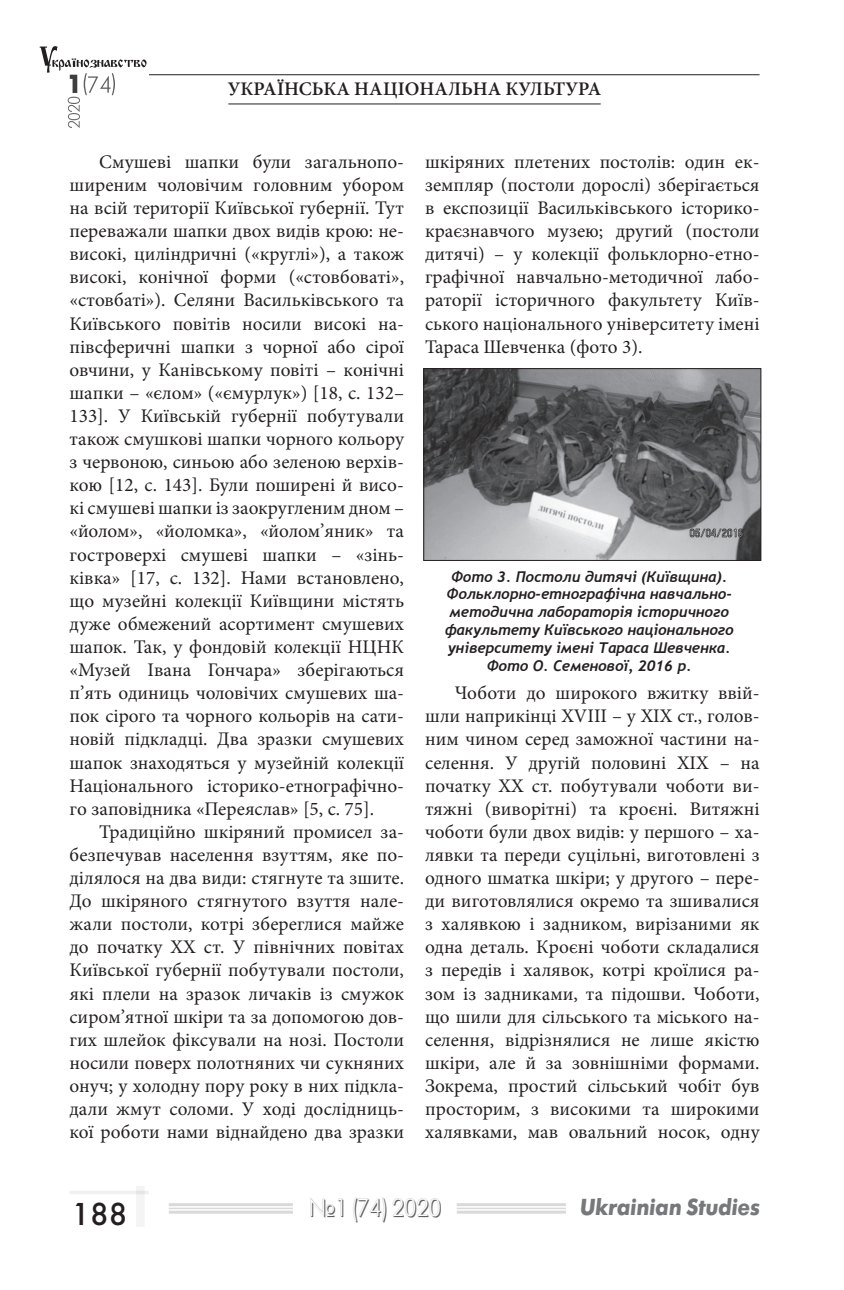
<style>
.page{position:relative;width:844px;height:1290px;background:#fff}
.page>*{position:absolute;margin:0;border:0;box-sizing:border-box;transform-origin:0 0}
.t1{font:31.5px "Futura Futuris";color:#231f20}
.t2{font:24.5px "Futura Futuris Shadow";color:#5f5f62;scale:.93 1}
.t3{font:italic 700 23.1px "Futura Futuris";color:#76787b;scale:.91 1}
.t4{font:19.25px/23.1px "Minion Pro";color:#231f20;text-align:justify}
.t5{font:600 19.25px "Minion Pro";color:#231f20}
.t6{font:italic 700 14.88px/17.8px "Trebuchet";color:#231f20;text-align:center}
</style>
<div class="page">
<hr style="left:67px;top:74px;width:692px;height:1px;background:#231f20">
<div style="left:27px;top:27px;width:122px;height:118px;background:#fff"></div>
<svg style="left:40px;top:46px;width:106px;height:82px"></svg>
<hr style="left:169px;top:1203px;width:124px;height:3px;background:#231f20">
<hr style="left:169px;top:1207px;width:124px;height:2px;background:#231f20">
<hr style="left:169px;top:1210px;width:124px;height:3px;background:#231f20">
<hr style="left:456px;top:1203px;width:110px;height:3px;background:#231f20">
<hr style="left:456px;top:1207px;width:110px;height:2px;background:#231f20">
<hr style="left:456px;top:1210px;width:110px;height:3px;background:#231f20">
<div style="left:136px;top:1186px;width:9px;height:41px;background:#f4f4f4"></div>
<hr style="left:69px;top:1191px;width:80px;height:3px;background:#231f20">
<hr style="left:228px;top:103px;width:372px;height:1px;background:#231f20">
<img style="left:425px;top:370px;width:334px;height:189px">
<div style="left:423px;top:368px;width:338px;height:193px;border:1px solid #231f20"></div>
<p class="t5" style="left:228px;top:76px;width:375px">УКРАЇНСЬКА НАЦІОНАЛЬНА КУЛЬТУРА</p>
<p class="t4" style="left:69px;top:150px;width:336px;text-indent:30px">Смушеві шапки були загальнопо&shy;ширеним чоловічим головним убором на всій території Київської губернії. Тут переважали шапки двох видів крою: не&shy;високі, циліндричні («круглі»), а також високі, конічної форми («стовбоваті», «стовбаті»). Селяни Васильківського та Київського повітів носили високі на&shy;півсферичні шапки з чорної або сірої овчини, у Канівському повіті – конічні шапки – «єлом» («ємурлук») [18, с. 132– 133]. У Київській губернії побутували також смушкові шапки чорного кольору з червоною, синьою або зеленою верхів&shy;кою [12, с. 143]. Були поширені й висо&shy;кі смушеві шапки із заокругленим дном – «йолом», «йоломка», «йолом’яник» та гостроверхі смушеві шапки – «зінь&shy;ківка» [17, с. 132]. Нами встановлено, що музейні колекції Київщини містять дуже обмежений асортимент смушевих шапок. Так, у фондовій колекції НЦНК «Музей Івана Гончара» зберігаються п’ять одиниць чоловічих смушевих ша&shy;пок сірого та чорного кольорів на сати&shy;новій підкладці. Два зразки смушевих шапок знаходяться у музейній колекції Національного історико-етнографічно&shy;го заповідника «Переяслав» [5, с. 75].</p>
<p class="t4" style="left:69px;top:820px;width:336px;text-indent:30px">Традиційно шкіряний промисел за&shy;безпечував населення взуттям, яке по&shy;ділялося на два види: стягнуте та зшите.<br>До шкіряного стягнутого взуття нале&shy;жали постоли, котрі збереглися майже до початку ХХ ст. У північних повітах Київської губернії побутували постоли, які плели на зразок личаків із смужок сиром’ятної шкіри та за допомогою дов&shy;гих шлейок фіксували на нозі. Постоли носили поверх полотняних чи сукняних онуч; у холодну пору року в них підкла&shy;дали жмут соломи. У ході дослідниць&shy;кої роботи нами віднайдено два зразки</p>
<p class="t4" style="left:425px;top:150px;width:336px">шкіряних плетених постолів: один ек&shy;земпляр (постоли дорослі) зберігається в експозиції Васильківського історико&shy;краєзнавчого музею; другий (постоли дитячі) – у колекції фольклорно-етно&shy;графічної навчально-методичної лабо&shy;раторії історичного факультету Київ&shy;ського національного університету імені Тараса Шевченка (фото 3).</p>
<p class="t6" style="left:444px;top:567px;width:290px">Фото 3. Постоли дитячі (Київщина).<br>Фольклорно-етнографічна навчально&shy;методична лабораторія історичного факультету Київського національного університету імені Тараса Шевченка.<br>Фото О. Семенової, 2016 р.</p>
<p class="t4" style="left:425px;top:681px;width:336px;text-indent:30px">Чоботи до широкого вжитку ввій&shy;шли наприкінці XVIII – у ХІХ ст., голов&shy;ним чином серед заможної частини на&shy;селення. У другій половині ХІХ – на початку ХХ ст. побутували чоботи ви&shy;тяжні (виворітні) та кроєні. Витяжні чоботи були двох видів: у першого – ха&shy;лявки та переди суцільні, виготовлені з одного шматка шкіри; у другого – пере&shy;ди виготовлялися окремо та зшивалися з халявкою і задником, вирізаними як одна деталь. Кроєні чоботи складалися з передів і халявок, котрі кроїлися ра&shy;зом із задниками, та підошви. Чоботи, що шили для сільського та міського на&shy;селення, відрізнялися не лише якістю шкіри, але й за зовнішніми формами.<br>Зокрема, простий сільський чобіт був просторим, з високими та широкими халявками, мав овальний носок, одну</p>
<h1 class="t1" style="left:71px;top:1194px;width:57px">188</h1>
<p class="t2" style="left:308px;top:1194px;width:144px">№1 (74) 2020</p>
<p class="t3" style="left:579px;top:1193px;width:199px">Ukrainian Studies</p>
</div>
